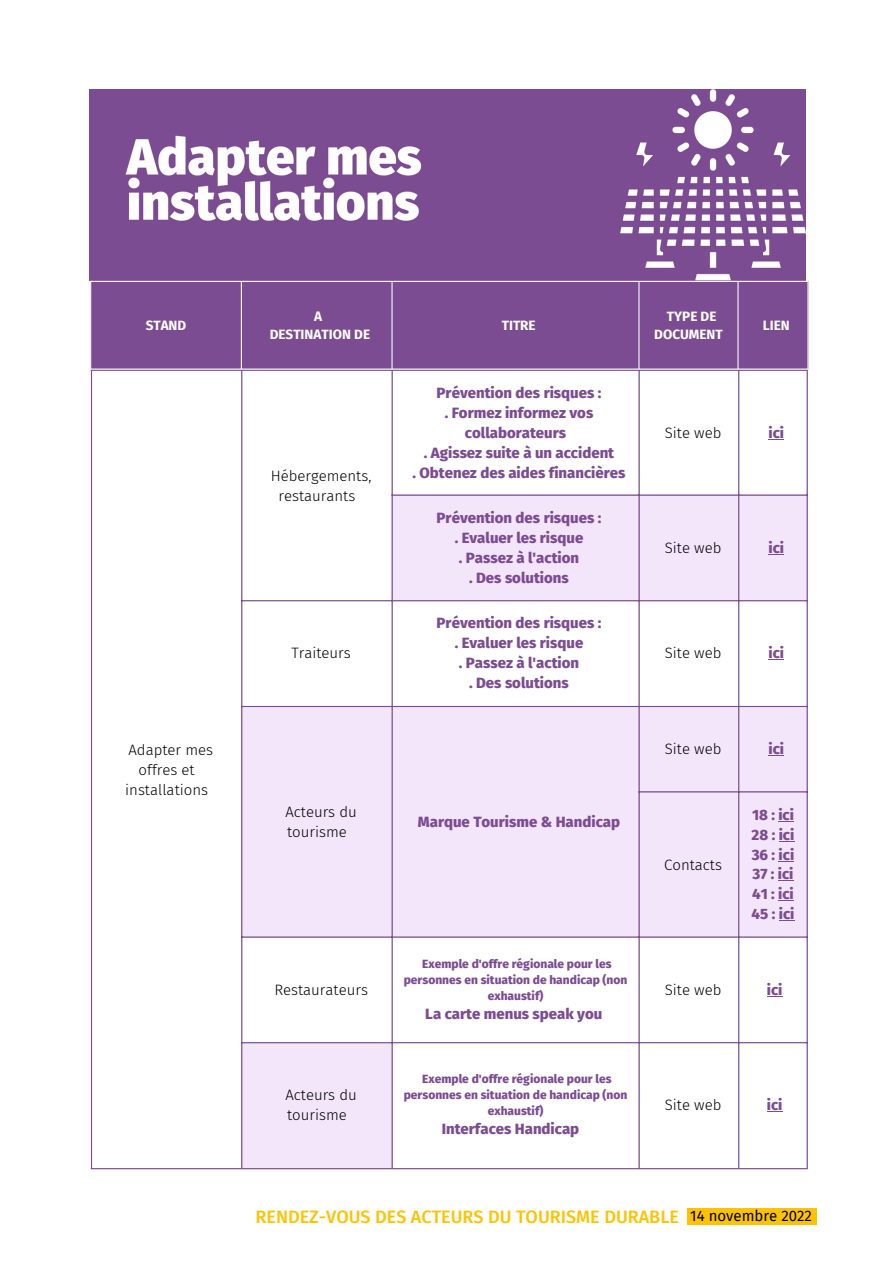
<style>
.page{position:relative;width:893px;height:1264px;background:#fff}
.page>*{position:absolute;margin:0;border:0;box-sizing:border-box;transform-origin:0 0}
.t1{font:500 18px "Fira Sans";color:#fdc300}
.t2{font:800 15px/20px "Fira Sans";color:#7c4c93;text-align:center}
.t3{font:300 15px/20px "Fira Sans";color:#000;text-align:center}
.t4{font:700 13.5px/18px "Fira Sans";color:#fff;text-align:center}
.t5{font:800 12px/16px "Fira Sans";color:#7c4c93;text-align:center}
.s1{font-weight:400;font-size:15px;color:#000}
</style>
<div class="page">
<img style="left:89px;top:89px;width:716px;height:191px">
<svg style="left:242px;top:495px;width:564px;height:441px;fill:#f3e5fa"></svg>
<svg style="left:242px;top:937px;width:564px;height:231px"></svg>
<svg style="left:768px;top:439px;width:16px;height:1px"></svg>
<svg style="left:768px;top:553px;width:16px;height:1px"></svg>
<svg style="left:768px;top:659px;width:16px;height:1px"></svg>
<svg style="left:768px;top:755px;width:16px;height:1px"></svg>
<svg style="left:778px;top:820px;width:15px;height:1px"></svg>
<svg style="left:778px;top:840px;width:16px;height:1px"></svg>
<svg style="left:778px;top:860px;width:16px;height:1px"></svg>
<svg style="left:777px;top:880px;width:16px;height:1px"></svg>
<svg style="left:778px;top:900px;width:15px;height:1px"></svg>
<svg style="left:778px;top:920px;width:16px;height:1px"></svg>
<svg style="left:766px;top:995px;width:16px;height:1px"></svg>
<svg style="left:766px;top:1111px;width:16px;height:1px"></svg>
<hr style="left:91px;top:371px;width:1px;height:797px;background:#7c4c93">
<hr style="left:241px;top:371px;width:1px;height:797px;background:#7c4c93">
<hr style="left:391px;top:371px;width:1px;height:797px;background:#7c4c93">
<hr style="left:638px;top:371px;width:1px;height:797px;background:#7c4c93">
<hr style="left:738px;top:371px;width:1px;height:797px;background:#7c4c93">
<hr style="left:806px;top:371px;width:1px;height:797px;background:#7c4c93">
<hr style="left:91px;top:369px;width:716px;height:2px;background:#7c4c93">
<hr style="left:391px;top:494px;width:416px;height:1px;background:#7c4c93">
<hr style="left:241px;top:600px;width:566px;height:1px;background:#7c4c93">
<hr style="left:241px;top:706px;width:566px;height:1px;background:#7c4c93">
<hr style="left:638px;top:791px;width:169px;height:1px;background:#7c4c93">
<hr style="left:241px;top:936px;width:566px;height:1px;background:#7c4c93">
<hr style="left:241px;top:1042px;width:566px;height:1px;background:#7c4c93">
<hr style="left:91px;top:1168px;width:716px;height:1px;background:#7c4c93">
<div style="left:91px;top:282px;width:716px;height:86px;background:#7c4c93"></div>
<hr style="left:241px;top:282px;width:1px;height:86px;background:#fff">
<hr style="left:391px;top:282px;width:1px;height:86px;background:#fff">
<hr style="left:638px;top:282px;width:1px;height:86px;background:#fff">
<hr style="left:737px;top:282px;width:1px;height:86px;background:#fff">
<div style="left:687px;top:1208px;width:130px;height:17px;background:#fdc300"></div>
<p class="t4" style="left:146px;top:317px;width:42px">STAND</p>
<p class="t4" style="left:270px;top:308px;width:102px">A<br>DESTINATION DE</p>
<p class="t4" style="left:501px;top:317px;width:35px">TITRE</p>
<p class="t4" style="left:654px;top:308px;width:70px">TYPE DE<br>DOCUMENT</p>
<p class="t4" style="left:762px;top:317px;width:28px">LIEN</p>
<p class="t3" style="left:125px;top:739px;width:89px">Adapter mes offres et installations</p>
<p class="t3" style="left:271px;top:466px;width:102px">Hébergements, restaurants</p>
<p class="t3" style="left:291px;top:643px;width:61px">Traiteurs</p>
<p class="t2" style="left:412px;top:383px;width:214px">Prévention des risques :<br>. Formez informez vos collaborateurs<br>. Agissez suite à un accident<br>. Obtenez des aides financières</p>
<p class="t2" style="left:436px;top:507px;width:166px">Prévention des risques : . Evaluer les risque<br>. Passez à l'action<br>. Des solutions</p>
<p class="t2" style="left:436px;top:613px;width:166px">Prévention des risques : . Evaluer les risque<br>. Passez à l'action<br>. Des solutions</p>
<p class="t3" style="left:285px;top:802px;width:73px;text-align:left">Acteurs du tourisme</p>
<p class="t2" style="left:418px;top:812px;width:203px">Marque Tourisme &amp; Handicap</p>
<p class="t3" style="left:274px;top:979px;width:95px">Restaurateurs</p>
<p class="t3" style="left:285px;top:1085px;width:73px;text-align:left">Acteurs du tourisme</p>
<p class="t5" style="left:404px;top:955px;width:225px">Exemple d'offre régionale pour les personnes en situation de handicap (non exhaustif)</p>
<p class="t2" style="left:425px;top:1003px;width:179px">La carte menus speak you</p>
<p class="t5" style="left:404px;top:1071px;width:225px">Exemple d'offre régionale pour les personnes en situation de handicap (non exhaustif)</p>
<p class="t2" style="left:441px;top:1119px;width:139px">Interfaces Handicap</p>
<p class="t3" style="left:664px;top:423px;width:58px">Site web</p>
<p class="t2" style="left:768px;top:423px;width:17px">ici</p>
<p class="t3" style="left:664px;top:537px;width:58px">Site web</p>
<p class="t2" style="left:768px;top:537px;width:17px">ici</p>
<p class="t3" style="left:664px;top:643px;width:58px">Site web</p>
<p class="t2" style="left:768px;top:643px;width:17px">ici</p>
<p class="t3" style="left:664px;top:739px;width:58px">Site web</p>
<p class="t2" style="left:768px;top:739px;width:17px">ici</p>
<p class="t3" style="left:664px;top:854px;width:59px">Contacts</p>
<p class="t2" style="left:751px;top:804px;width:44px;text-align:justify">18 : ici 28 : ici 36 : ici 37 : ici 41 : ici 45 : ici</p>
<p class="t3" style="left:664px;top:979px;width:58px">Site web</p>
<p class="t2" style="left:766px;top:979px;width:17px">ici</p>
<p class="t3" style="left:664px;top:1095px;width:58px">Site web</p>
<p class="t2" style="left:766px;top:1095px;width:17px">ici</p>
<p class="t1" style="left:255px;top:1205px;width:558px">RENDEZ-VOUS DES ACTEURS DU TOURISME DURABLE <span class="s1">14 novembre 2022</span></p>
</div>
